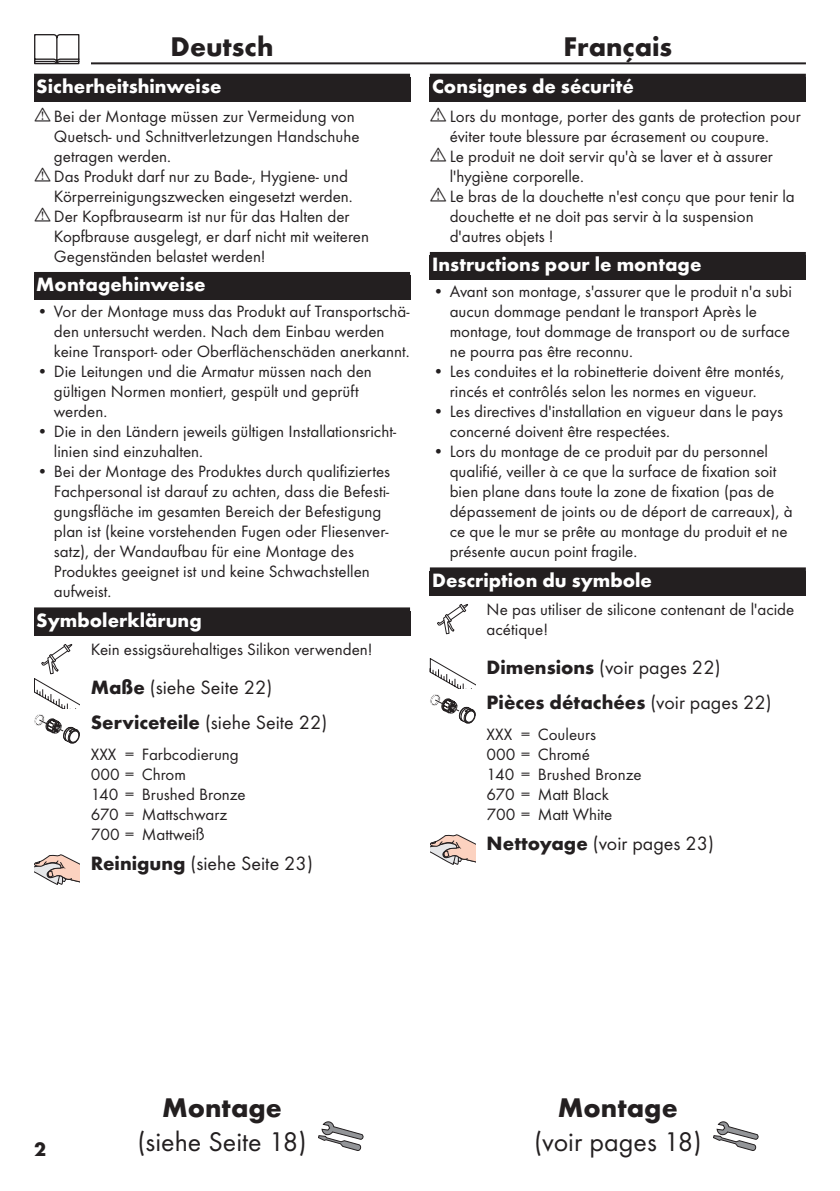
<style>
.page{position:relative;width:840px;height:1191px;background:#fff}
.page>*{position:absolute;margin:0;border:0;box-sizing:border-box;transform-origin:0 0}
.Montage_mit_Symbol_DE{font:28px/33.6px "Futura TOT Boo";color:#231f20;text-align:center}
.Montage_mit_Symbol_FR{font:28px/33.6px "Futura TOT Boo";color:#231f20;text-align:center}
.Sprache_Rahmenwechsel_FR{font:700 28px "Futura TOT";color:#231f20}
.Sprache_Rahmenwechsel_DE{font:700 28px "Futura TOT";color:#231f20}
.Ueberschrift_Grafik_DE{font:20px "Futura TOT Boo";color:#231f20}
.Ueberschrift_FR{font:700 20px "Futura TOT";color:#fff}
.Ueberschrift_Grafik_FR{font:20px "Futura TOT Boo";color:#231f20}
.Ueberschrift_DE{font:700 20px "Futura TOT";color:#fff}
.Ueberschrift_Grafik_FR-2{font:700 20px "Futura TOT";color:#231f20}
.Ueberschrift___DE{font:700 20px "Futura TOT";color:#fff}
.Ueberschrift___FR{font:700 20px "Futura TOT";color:#fff}
.Farbe_DE{font:17px/20px "Futura TOT Boo";color:#231f20}
.Farbe_FR{font:17px/20px "Futura TOT Boo";color:#231f20}
.Normaltext_Grafik_FR{font:17px/20px "Futura TOT Boo";color:#231f20}
.Normaltext_Grafik_DE{font:17px "Futura TOT Boo";color:#231f20}
.s1{font-family:"Futura TOT";font-weight:700}
.s2{font-family:"Futura TOT Boo";font-weight:400}
</style>
<div class="page">
<hr style="left:34px;top:62px;width:771px;height:2px;background:#231f20">
<div style="left:23px;top:34px;width:68px;height:34px;background:#fff"></div>
<svg style="left:34px;top:34px;width:45px;height:30px"></svg>
<svg style="left:318px;top:1121px;width:45px;height:29px"></svg>
<div style="left:34px;top:74px;width:376px;height:28px;background:#231f20"></div>
<div style="left:34px;top:272px;width:376px;height:28px;background:#231f20"></div>
<div style="left:34px;top:607px;width:376px;height:28px;background:#231f20"></div>
<svg style="left:34px;top:644px;width:45px;height:99px"></svg>
<svg style="left:34px;top:854px;width:45px;height:30px"></svg>
<svg style="left:713px;top:1121px;width:45px;height:29px"></svg>
<div style="left:429px;top:74px;width:376px;height:28px;background:#231f20"></div>
<div style="left:429px;top:252px;width:376px;height:28px;background:#231f20"></div>
<div style="left:429px;top:567px;width:376px;height:28px;background:#231f20"></div>
<svg style="left:437px;top:604px;width:31px;height:30px"></svg>
<svg style="left:429px;top:658px;width:46px;height:65px"></svg>
<svg style="left:430px;top:834px;width:45px;height:30px"></svg>
<p class="Sprache_Rahmenwechsel_DE" style="left:170px;top:29px;width:104px">Deutsch</p>
<p class="Ueberschrift___DE" style="left:36px;top:74px;width:186px">Sicherheitshinweise</p>
<p class="Farbe_DE" style="left:54px;top:106px;width:307px">Bei der Montage müssen zur Vermeidung von<br>Quetsch- und Schnittverletzungen Handschuhe getragen werden.</p>
<p class="Farbe_DE" style="left:54px;top:166px;width:300px">Das Produkt darf nur zu Bade-, Hygiene- und<br>Körperreinigungszwecken eingesetzt werden.</p>
<p class="Farbe_DE" style="left:54px;top:206px;width:316px">Der Kopfbrausearm ist nur für das Halten der<br>Kopfbrause ausgelegt, er darf nicht mit weiteren<br>Gegenständen belastet werden!</p>
<p class="Ueberschrift_DE" style="left:36px;top:272px;width:171px">Montagehinweise</p>
<p class="Farbe_DE" style="left:54px;top:301px;width:357px;text-indent:-17px">• Vor der Montage muss das Produkt auf Transportschä&shy;den untersucht werden. Nach dem Einbau werden keine Transport- oder Oberflächenschäden anerkannt.</p>
<p class="Farbe_DE" style="left:54px;top:361px;width:319px;text-indent:-17px">• Die Leitungen und die Armatur müssen nach den gültigen Normen montiert, gespült und geprüft werden.</p>
<p class="Farbe_DE" style="left:54px;top:421px;width:343px;text-indent:-17px">• Die in den Ländern jeweils gültigen Installationsricht&shy;linien sind einzuhalten.</p>
<p class="Farbe_DE" style="left:54px;top:461px;width:337px;text-indent:-17px">• Bei der Montage des Produktes durch qualifiziertes Fachpersonal ist darauf zu achten, dass die Befesti&shy;gungsfläche im gesamten Bereich der Befestigung plan ist (keine vorstehenden Fugen oder Fliesenver&shy;satz), der Wandaufbau für eine Montage des Produktes geeignet ist und keine Schwachstellen aufweist.</p>
<p class="Ueberschrift_DE" style="left:36px;top:608px;width:167px">Symbolerklärung</p>
<p class="Normaltext_Grafik_DE" style="left:91px;top:639px;width:283px">Kein essigsäurehaltiges Silikon verwenden!</p>
<p class="Ueberschrift_Grafik_DE" style="left:91px;top:675px;width:183px"><span class="s1">Maße</span> (siehe Seite 22)</p>
<p class="Ueberschrift_Grafik_DE" style="left:91px;top:710px;width:238px"><span class="s1">Serviceteile</span> (siehe Seite 22)</p>
<p class="Farbe_DE" style="left:91px;top:744px;width:156px">XXX = Farbcodierung<br>000 = Chrom<br>140 = Brushed Bronze<br>670 = Mattschwarz<br>700 = Mattweiß</p>
<p class="Ueberschrift_Grafik_DE" style="left:91px;top:851px;width:223px"><span class="s1">Reinigung</span> (siehe Seite 23)</p>
<p class="Sprache_Rahmenwechsel_FR" style="left:563px;top:29px;width:110px">Français</p>
<p class="Ueberschrift___FR" style="left:432px;top:74px;width:203px">Consignes de sécurité</p>
<p class="Farbe_DE" style="left:449px;top:106px;width:352px">Lors du montage, porter des gants de protection pour éviter toute blessure par écrasement ou coupure.</p>
<p class="Farbe_DE" style="left:449px;top:146px;width:324px">Le produit ne doit servir qu'à se laver et à assurer l'hygiène corporelle.</p>
<p class="Farbe_DE" style="left:449px;top:186px;width:346px">Le bras de la douchette n'est conçu que pour tenir la douchette et ne doit pas servir à la suspension d'autres objets !</p>
<p class="Ueberschrift_FR" style="left:432px;top:252px;width:271px">Instructions pour le montage</p>
<p class="Farbe_DE" style="left:449px;top:281px;width:343px;text-indent:-17px">• Avant son montage, s'assurer que le produit n'a subi aucun dommage pendant le transport Après le montage, tout dommage de transport ou de surface ne pourra pas être reconnu.</p>
<p class="Farbe_DE" style="left:449px;top:361px;width:336px;text-indent:-17px">• Les conduites et la robinetterie doivent être montés, rincés et contrôlés selon les normes en vigueur.</p>
<p class="Farbe_DE" style="left:449px;top:401px;width:334px;text-indent:-17px">• Les directives d'installation en vigueur dans le pays concerné doivent être respectées.</p>
<p class="Farbe_DE" style="left:449px;top:441px;width:344px;text-indent:-17px">• Lors du montage de ce produit par du personnel qualifié, veiller à ce que la surface de fixation soit bien plane dans toute la zone de fixation (pas de dépassement de joints ou de déport de carreaux), à ce que le mur se prête au montage du produit et ne présente aucun point fragile.</p>
<p class="Ueberschrift_FR" style="left:432px;top:568px;width:221px">Description du symbole</p>
<p class="Normaltext_Grafik_FR" style="left:486px;top:599px;width:309px">Ne pas utiliser de silicone contenant de l'acide acétique!</p>
<p class="Ueberschrift_Grafik_FR" style="left:486px;top:655px;width:235px"><span class="s1">Dimensions</span> (voir pages 22)</p>
<p class="Ueberschrift_Grafik_FR-2" style="left:486px;top:690px;width:286px">Pièces détachées <span class="s2">(voir pages 22)</span></p>
<p class="Farbe_FR" style="left:486px;top:724px;width:156px">XXX = Couleurs<br>000 = Chromé<br>140 = Brushed Bronze<br>670 = Matt Black<br>700 = Matt White</p>
<p class="Ueberschrift_Grafik_FR" style="left:486px;top:831px;width:229px"><span class="s1">Nettoyage</span> (voir pages 23)</p>
<p class="Ueberschrift_Grafik_FR-2" style="left:34px;top:1136px;width:13px">2</p>
<p class="Montage_mit_Symbol_DE" style="left:137px;top:1090px;width:171px"><span class="s1">Montage </span>(siehe Seite 18)</p>
<p class="Montage_mit_Symbol_FR" style="left:533px;top:1090px;width:169px"><span class="s1">Montage </span>(voir pages 18)</p>
</div>
